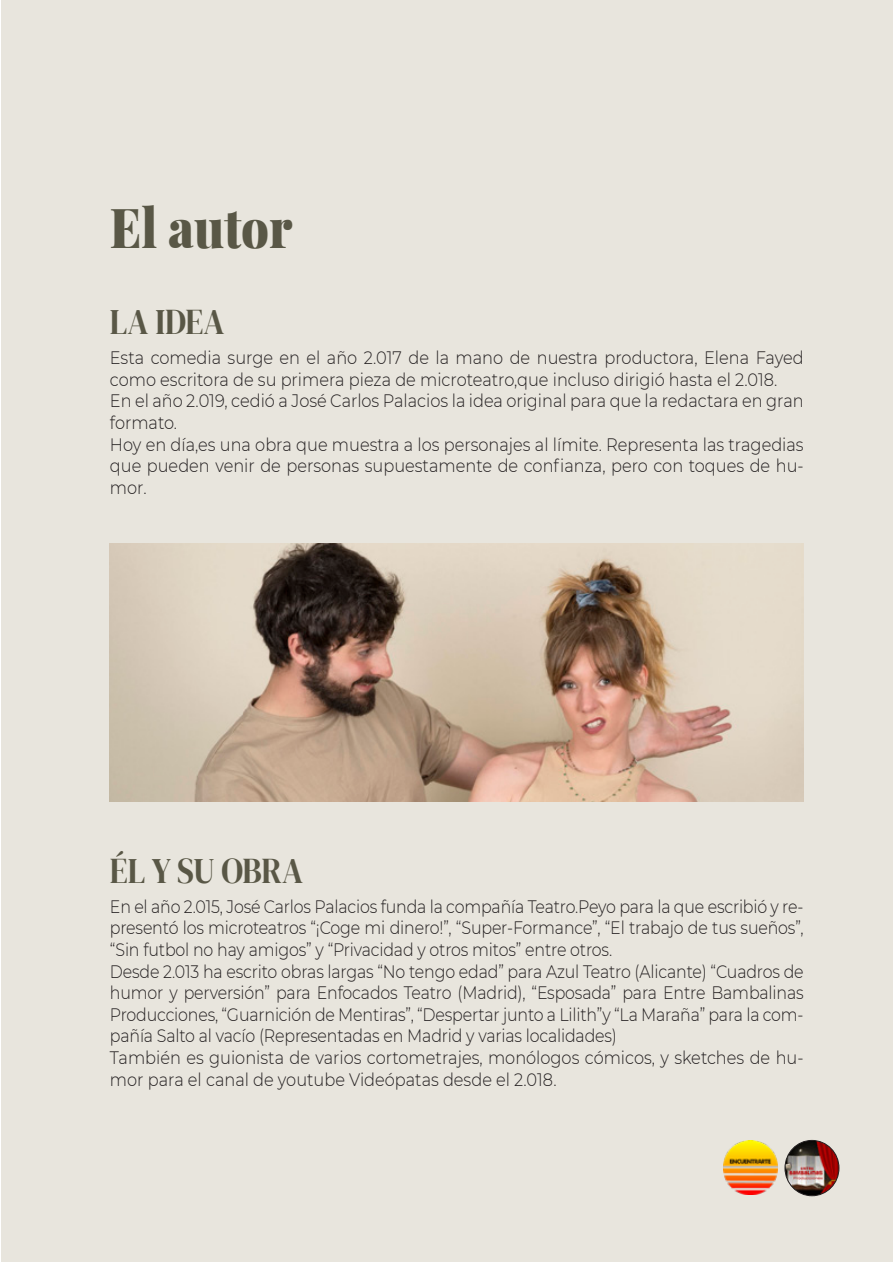
<style>
.page{position:relative;width:893px;height:1263px;background:#fff}
.page>*{position:absolute;margin:0;border:0;box-sizing:border-box;transform-origin:0 0}
.t1{font:54px "Playfair Display";color:#595746;scale:.9 1}
.t2{font:36px "DM Serif Display";color:#595746;scale:.9 1}
.t3{font:300 18px/21.6px "Montserrat";color:#231f20;text-align:justify;scale:.88 1}
.t4{font:300 18px/21.6px "Montserrat";color:#231f20;scale:.9 1}
</style>
<div class="page">
<div style="left:1px;top:1px;width:891px;height:1261px;background:#e8e5dd"></div>
<img style="left:110px;top:543px;width:694px;height:258px">
<img style="left:723px;top:1141px;width:54px;height:54px">
<img style="left:785px;top:1140px;width:54px;height:55px">
<div style="left:785px;top:1140px;width:54px;height:56px;border:1px solid #231f20;border-radius:50%"></div>
<p class="t1" style="left:110px;top:185px;width:204px">El autor</p>
<p class="t2" style="left:110px;top:301px;width:129px">LA IDEA</p>
<p class="t4" style="left:110px;top:346px;width:772px">Esta comedia surge en el año 2.017 de la mano de nuestra productora, Elena Fayed como escritora de su primera pieza de microteatro,que incluso dirigió hasta el 2.018.</p>
<p class="t4" style="left:110px;top:390px;width:772px">En el año 2.019, cedió a José Carlos Palacios la idea original para que la redactara en gran formato.</p>
<p class="t4" style="left:110px;top:433px;width:772px;text-align:justify">Hoy en día,es una obra que muestra a los personajes al límite. Representa las tragedias que pueden venir de personas supuestamente de confianza, pero con toques de hu&shy;mor.</p>
<p class="t2" style="left:110px;top:850px;width:216px">ÉL Y SU OBRA</p>
<p class="t3" style="left:110px;top:895px;width:790px">En el año 2.015, José Carlos Palacios funda la compañía Teatro.Peyo para la que escribió y re&shy;presentó los microteatros “¡Coge mi dinero!”, “Super-Formance”, “El trabajo de tus sueños”, “Sin futbol no hay amigos” y “Privacidad y otros mitos” entre otros.</p>
<p class="t3" style="left:110px;top:960px;width:790px">Desde 2.013 ha escrito obras largas “No tengo edad” para Azul Teatro (Alicante) “Cuadros de humor y perversión” para Enfocados Teatro (Madrid), “Esposada” para Entre Bambalinas Producciones, “Guarnición de Mentiras”, “Despertar junto a Lilith”y “La Maraña” para la com&shy;pañía Salto al vacío (Representadas en Madrid y varias localidades)</p>
<p class="t4" style="left:110px;top:1046px;width:772px">También es guionista de varios cortometrajes, monólogos cómicos, y sketches de hu&shy;mor para el canal de youtube Videópatas desde el 2.018.</p>
</div>
